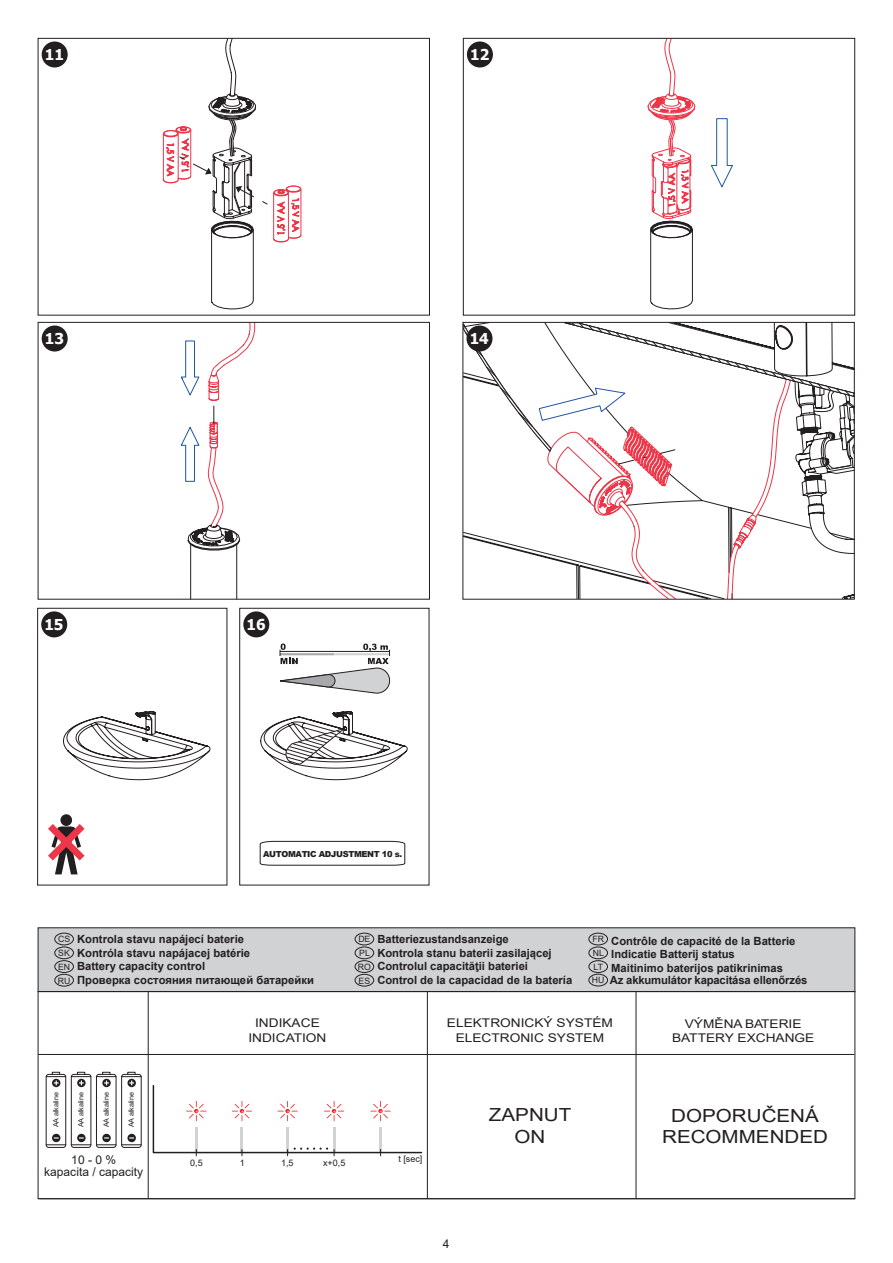
<style>
.page{position:relative;width:893px;height:1263px;background:#fff}
.page>*{position:absolute;margin:0;border:0;box-sizing:border-box;transform-origin:0 0}
.t1{font:18px/21.6px "Arial";color:#231f20;text-align:center;scale:1.14 1}
.t2{font:700 15px "Tahoma";color:#fff}
.t3{font:12px/14.4px "Arial";color:#231f20;text-align:center;scale:1.14 1}
.t4{font:12px/12.5px "Arial";color:#231f20;text-align:center}
.t5{font:700 11.25px/13.5px "Arial";color:#231f20}
.t6{font:9px "Arial";color:#231f20}
.t7{font:8.7px/13.8px "Arial";color:#231f20}
.t8{font:900 8.25px "Arial";letter-spacing:-.04em;color:#231f20}
.t9{font:7.2px "Arial";color:#231f20}
.s1{font-weight:400;font-size:8.7px}
</style>
<div class="page">
<svg style="left:464px;top:324px;width:74px;height:114px"></svg>
<div style="left:60px;top:814px;width:12px;height:12px;background:#231f20;border-radius:50%"></div>
<svg style="left:48px;top:824px;width:37px;height:50px"></svg>
<svg style="left:63px;top:711px;width:148px;height:69px"></svg>
<div style="left:41px;top:611px;width:26px;height:26px;background:#231f20;border-radius:50%"></div>
<div style="left:37px;top:608px;width:190px;height:277px;border:1px solid #231f20"></div>
<svg style="left:279px;top:644px;width:111px;height:49px"></svg>
<svg style="left:259px;top:841px;width:146px;height:25px"></svg>
<div style="left:243px;top:611px;width:26px;height:26px;background:#231f20;border-radius:50%"></div>
<div style="left:239px;top:608px;width:190px;height:277px;border:1px solid #231f20"></div>
<svg style="left:260px;top:711px;width:148px;height:69px"></svg>
<svg style="left:162px;top:40px;width:140px;height:270px"></svg>
<svg style="left:538px;top:40px;width:317px;height:560px"></svg>
<div style="left:42px;top:42px;width:26px;height:26px;background:#231f20;border-radius:50%"></div>
<div style="left:38px;top:38px;width:392px;height:278px;border:1px solid #231f20"></div>
<hr style="left:236px;top:545px;width:1px;height:54px;background:#231f20">
<hr style="left:190px;top:545px;width:1px;height:54px;background:#231f20">
<svg style="left:180px;top:324px;width:75px;height:237px"></svg>
<div style="left:467px;top:42px;width:26px;height:26px;background:#231f20;border-radius:50%"></div>
<div style="left:463px;top:38px;width:392px;height:278px;border:1px solid #231f20"></div>
<div style="left:466px;top:326px;width:26px;height:26px;background:#231f20;border-radius:50%"></div>
<div style="left:462px;top:322px;width:392px;height:278px;border:1px solid #231f20"></div>
<div style="left:42px;top:326px;width:26px;height:26px;background:#231f20;border-radius:50%"></div>
<div style="left:38px;top:322px;width:392px;height:278px;border:1px solid #231f20"></div>
<div style="left:38px;top:928px;width:817px;height:64px;background:#d1d2d4"></div>
<div style="left:354px;top:933px;width:20px;height:12px;border:1px solid #231f20;border-radius:50%"></div>
<div style="left:354px;top:947px;width:20px;height:12px;border:1px solid #231f20;border-radius:50%"></div>
<div style="left:354px;top:974px;width:20px;height:12px;border:1px solid #231f20;border-radius:50%"></div>
<div style="left:354px;top:960px;width:20px;height:13px;border:1px solid #231f20;border-radius:50%"></div>
<div style="left:588px;top:933px;width:20px;height:12px;border:1px solid #231f20;border-radius:50%"></div>
<div style="left:588px;top:960px;width:20px;height:13px;border:1px solid #231f20;border-radius:50%"></div>
<div style="left:588px;top:947px;width:20px;height:12px;border:1px solid #231f20;border-radius:50%"></div>
<div style="left:54px;top:947px;width:20px;height:12px;border:1px solid #231f20;border-radius:50%"></div>
<div style="left:54px;top:933px;width:20px;height:12px;border:1px solid #231f20;border-radius:50%"></div>
<div style="left:54px;top:960px;width:20px;height:13px;border:1px solid #231f20;border-radius:50%"></div>
<div style="left:54px;top:974px;width:20px;height:12px;border:1px solid #231f20;border-radius:50%"></div>
<hr style="left:38px;top:1054px;width:816px;height:1px;background:#231f20">
<div style="left:38px;top:991px;width:817px;height:208px;border:1px solid #231f20"></div>
<hr style="left:148px;top:992px;width:1px;height:207px;background:#231f20">
<hr style="left:427px;top:992px;width:1px;height:207px;background:#231f20">
<hr style="left:635px;top:992px;width:1px;height:207px;background:#231f20">
<div style="left:46px;top:1074px;width:20px;height:74px;border:1px solid #231f20;border-radius:3px"></div>
<div style="left:71px;top:1074px;width:20px;height:74px;border:1px solid #231f20;border-radius:3px"></div>
<svg style="left:46px;top:1072px;width:70px;height:15px"></svg>
<svg style="left:46px;top:1134px;width:68px;height:11px"></svg>
<div style="left:96px;top:1074px;width:20px;height:74px;border:1px solid #231f20;border-radius:3px"></div>
<svg style="left:123px;top:1072px;width:17px;height:15px"></svg>
<svg style="left:123px;top:1134px;width:17px;height:11px"></svg>
<div style="left:121px;top:1074px;width:21px;height:74px;border:1px solid #231f20;border-radius:3px"></div>
<svg style="left:152px;top:1084px;width:271px;height:72px"></svg>
<div style="left:588px;top:974px;width:20px;height:12px;border:1px solid #231f20;border-radius:50%"></div>
<h2 class="t2" style="left:45px;top:44px;width:21px">11</h2>
<h2 class="t2" style="left:470px;top:44px;width:21px">12</h2>
<h2 class="t2" style="left:45px;top:328px;width:21px">13</h2>
<h2 class="t2" style="left:469px;top:328px;width:21px">14</h2>
<h2 class="t2" style="left:44px;top:614px;width:21px">15</h2>
<h2 class="t2" style="left:246px;top:614px;width:21px">16</h2>
<p class="t8" style="left:263px;top:848px;width:140px">AUTOMATIC ADJUSTMENT 10 s.</p>
<p class="t5" style="left:77px;top:933px;width:238px">Kontrola stavu napájecí baterie<br>Kontróla stavu napájacej batérie<br>Battery capacity control<br>Проверка состояния питающей батарейки</p>
<p class="t5" style="left:377px;top:932px;width:196px">Batteriezustandsanzeige<br>Kontrola stanu baterii zasilającej Controlul capacităţii bateriei<br>Control de la capacidad de la batería</p>
<p class="t5" style="left:611px;top:934px;width:186px">Contrôle de capacité de la Batterie<br>Indicatie Batterij status<br>Maitinimo baterijos patikrinimas</p>
<p class="t7" style="left:58px;top:932px;width:14px">CS</p>
<p class="t7" style="left:58px;top:960px;width:14px">EN<br>RU</p>
<p class="t7" style="left:358px;top:932px;width:14px">DE<br>PL</p>
<p class="t7" style="left:358px;top:974px;width:13px">ES</p>
<p class="t7" style="left:592px;top:932px;width:13px">FR</p>
<p class="t7" style="left:593px;top:960px;width:11px">LT</p>
<p class="t7" style="left:58px;top:946px;width:13px">SK</p>
<p class="t7" style="left:592px;top:946px;width:13px">NL</p>
<p class="t7" style="left:358px;top:960px;width:15px">RO</p>
<p class="t5" style="left:592px;top:973px;width:217px"><span class="s1">HU</span> Az akkumulátor kapacitása ellenőrzés</p>
<p class="t3" style="left:248px;top:1016px;width:70px">INDIKACE<br>INDICATION</p>
<p class="t3" style="left:447px;top:1016px;width:147px">ELEKTRONICKÝ SYSTÉM<br>ELECTRONIC SYSTEM</p>
<p class="t3" style="left:672px;top:1016px;width:126px">VÝMĚNA BATERIE<br>BATTERY EXCHANGE</p>
<p class="t9" style="left:51px;top:1127px;width:37px;rotate:-90deg">AA alkaline</p>
<p class="t9" style="left:76px;top:1127px;width:37px;rotate:-90deg">AA alkaline</p>
<p class="t9" style="left:101px;top:1127px;width:37px;rotate:-90deg">AA alkaline</p>
<p class="t9" style="left:126px;top:1127px;width:37px;rotate:-90deg">AA alkaline</p>
<p class="t4" style="left:44px;top:1153px;width:100px">10-0%<br>kapacita / capacity</p>
<p class="t6" style="left:190px;top:1157px;width:14px">0,5</p>
<p class="t6" style="left:240px;top:1157px;width:7px">1</p>
<p class="t6" style="left:281px;top:1157px;width:14px">1,5</p>
<p class="t6" style="left:323px;top:1157px;width:24px">x+0,5</p>
<p class="t6" style="left:398px;top:1153px;width:26px">t [sec]</p>
<p class="t4" style="left:443px;top:1238px;width:8px">4</p>
<h1 class="t1" style="left:489px;top:1104px;width:74px">ZAPNUT<br>ON</h1>
<h1 class="t1" style="left:662px;top:1105px;width:147px">DOPORUČENÁ<br>RECOMMENDED</h1>
</div>
